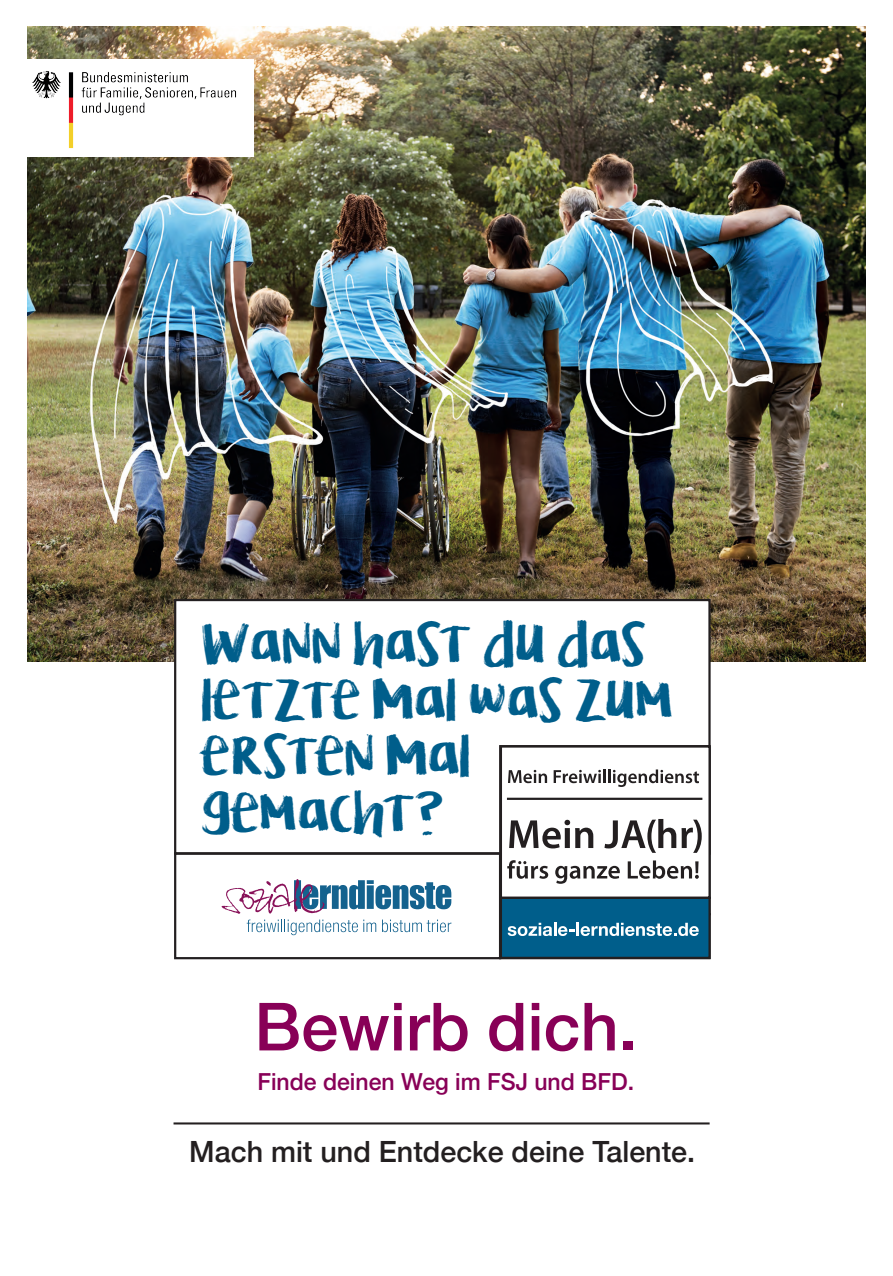
<style>
.page{position:relative;width:893px;height:1276px;background:#fff}
.page>*{position:absolute;margin:0;border:0;box-sizing:border-box;transform-origin:0 0}
.t1{font:500 66.53px "Helvetica Neue";color:#880057}
.t2{font:47.03px/56.4px "KG Lifeis Messy";color:#005e8b}
.t3{font:500 29.25px "Helvetica Neue";color:#231f20}
.t4{font:500 23.48px "Helvetica Neue";color:#880057}
</style>
<div class="page">
<img style="left:27px;top:27px;width:838px;height:634px">
<div style="left:175px;top:600px;width:534px;height:253px;background:#fff"></div>
<div style="left:174px;top:599px;width:537px;height:255px;border:2px solid #231f20"></div>
<div style="left:174px;top:852px;width:327px;height:107px;border:2px solid #231f20"></div>
<svg style="left:222px;top:879px;width:229px;height:34px"></svg>
<svg style="left:247px;top:919px;width:129px;height:16px"></svg>
<svg style="left:382px;top:919px;width:69px;height:13px"></svg>
<hr style="left:174px;top:1122px;width:536px;height:2px;background:#231f20">
<div style="left:501px;top:746px;width:209px;height:151px;background:#fff"></div>
<div style="left:500px;top:745px;width:211px;height:153px;border:2px solid #231f20"></div>
<svg style="left:500px;top:897px;width:211px;height:61px;background:#17668c"></svg>
<svg style="left:508px;top:770px;width:39px;height:13px"></svg>
<svg style="left:554px;top:770px;width:47px;height:13px"></svg>
<hr style="left:603px;top:769px;width:3px;height:14px;background:#231f20">
<svg style="left:608px;top:769px;width:91px;height:18px"></svg>
<svg style="left:509px;top:820px;width:84px;height:28px"></svg>
<svg style="left:604px;top:819px;width:98px;height:34px"></svg>
<svg style="left:507px;top:860px;width:41px;height:18px"></svg>
<svg style="left:555px;top:866px;width:65px;height:18px"></svg>
<svg style="left:628px;top:860px;width:71px;height:18px"></svg>
<hr style="left:507px;top:797px;width:195px;height:3px;background:#231f20">
<div style="left:0;top:60px;width:254px;height:97px;background:#fff"></div>
<img style="left:32px;top:71px;width:204px;height:78px">
<p class="t2" style="left:202px;top:616px;width:473px">WANN HAST DU DAS<br>LETZTE MAL WAS ZUM<br>ERSTEN MAL<br>GEMACHT?</p>
<h1 class="t1" style="left:254px;top:973px;width:384px">Bewirb dich.</h1>
<p class="t4" style="left:257px;top:1062px;width:378px">Finde deinen Weg im FSJ und BFD.</p>
<p class="t3" style="left:189px;top:1127px;width:507px">Mach mit und Entdecke deine Talente.</p>
</div>
